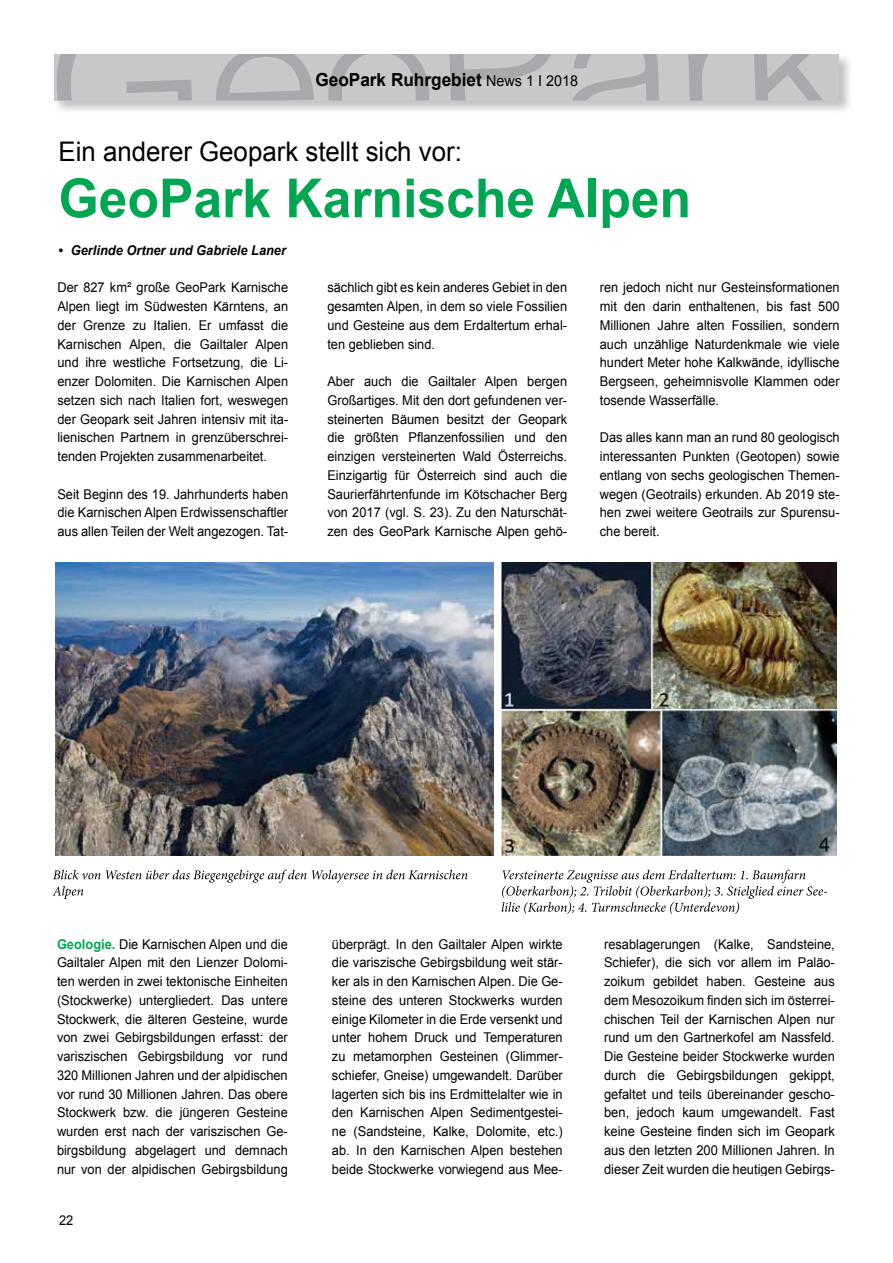
<style>
.page{position:relative;width:893px;height:1263px;background:#fff}
.page>*{position:absolute;margin:0;border:0;box-sizing:border-box;transform-origin:0 0}
.t1{font:700 54px "Arial";color:#00a651;scale:.96 1}
.t2{font:27px "Arial";color:#000;scale:.96 1}
.t3{font:700 18px "Arial";color:#000;scale:.96 1}
.t4{font:13.65px/18.8px "Arial";color:#000;text-align:justify;scale:.95 1}
.t5{font:13.5px/18.8px "Arial";color:#000;text-align:justify;scale:.95 1}
.t6{font:italic 700 13.5px "Arial";color:#000;scale:.95 1}
.s1{font-weight:400;font-size:15px}
.s2{font-weight:700;color:#00a651}
.s3{font-size:13.5px}
</style>
<div class="page">
<div style="left:52px;top:52px;width:801px;height:63px;background:#000;opacity:.25"></div>
<div style="left:54px;top:54px;width:785px;height:47px;background:#c7c8ca"></div>
<svg style="left:56px;top:54px;width:136px;height:47px"></svg>
<svg style="left:216px;top:54px;width:98px;height:47px"></svg>
<svg style="left:328px;top:54px;width:101px;height:47px"></svg>
<svg style="left:449px;top:54px;width:102px;height:47px"></svg>
<svg style="left:572px;top:54px;width:87px;height:47px"></svg>
<svg style="left:688px;top:54px;width:21px;height:47px"></svg>
<svg style="left:754px;top:54px;width:69px;height:47px"></svg>
<img style="left:55px;top:562px;width:439px;height:293px">
<img style="left:502px;top:562px;width:335px;height:294px">
<svg style="left:53px;top:870px;width:414px;height:29px"></svg>
<svg style="left:502px;top:870px;width:325px;height:44px"></svg>
<h3 class="t3" style="left:315px;top:68px;width:275px">GeoPark Ruhrgebiet <span class="s1">News 1 I 2018</span></h3>
<h2 class="t2" style="left:58px;top:134px;width:422px">Ein anderer Geopark stellt sich vor:</h2>
<h1 class="t1" style="left:58px;top:162px;width:660px">GeoPark Karnische Alpen</h1>
<p class="t6" style="left:58px;top:241px;width:242px">• Gerlinde Ortner und Gabriele Laner</p>
<p class="t5" style="left:57px;top:278px;width:244px">Der 827 km² große GeoPark Karnische Alpen liegt im Südwesten Kärntens, an der Grenze zu Italien. Er umfasst die Karnischen Alpen, die Gailtaler Alpen und ihre westliche Fortsetzung, die Li&shy;enzer Dolomiten. Die Karnischen Alpen setzen sich nach Italien fort, weswegen der Geopark seit Jahren intensiv mit ita&shy;lienischen Partnern in grenzüberschrei&shy;tenden Projekten zusammenarbeitet.</p>
<p class="t5" style="left:57px;top:485px;width:244px">Seit Beginn des 19. Jahrhunderts haben die Karnischen Alpen Erdwissenschaftler aus allen Teilen der Welt angezogen. Tat-</p>
<p class="t5" style="left:327px;top:278px;width:254px">sächlich gibt es kein anderes Gebiet in den gesamten Alpen, in dem so viele Fossilien und Gesteine aus dem Erdaltertum erhal&shy;ten geblieben sind.</p>
<p class="t5" style="left:327px;top:372px;width:254px">Aber auch die Gailtaler Alpen bergen Großartiges. Mit den dort gefundenen ver&shy;steinerten Bäumen besitzt der Geopark die größten Pflanzenfossilien und den einzigen versteinerten Wald Österreichs.<br>Einzigartig für Österreich sind auch die Saurierfährtenfunde im Kötschacher Berg von 2017 (vgl. S. 23). Zu den Naturschät&shy;zen des GeoPark Karnische Alpen gehö-</p>
<p class="t5" style="left:600px;top:278px;width:254px">ren jedoch nicht nur Gesteinsformationen mit den darin enthaltenen, bis fast 500<br>Millionen Jahre alten Fossilien, sondern auch unzählige Naturdenkmale wie viele hundert Meter hohe Kalkwände, idyllische Bergseen, geheimnisvolle Klammen oder tosende Wasserfälle.</p>
<p class="t5" style="left:600px;top:428px;width:254px">Das alles kann man an rund 80 geologisch interessanten Punkten (Geotopen) sowie entlang von sechs geologischen Themen&shy;wegen (Geotrails) erkunden. Ab 2019 ste&shy;hen zwei weitere Geotrails zur Spurensu&shy;che bereit.</p>
<p class="t5" style="left:57px;top:935px;width:244px"><span class="s2">Geologie.</span> Die Karnischen Alpen und die Gailtaler Alpen mit den Lienzer Dolomi&shy;ten werden in zwei tektonische Einheiten (Stockwerke) untergliedert. Das untere Stockwerk, die älteren Gesteine, wurde von zwei Gebirgsbildungen erfasst: der variszischen Gebirgsbildung vor rund 320 Millionen Jahren und der alpidischen vor rund 30 Millionen Jahren. Das obere Stockwerk bzw. die jüngeren Gesteine wurden erst nach der variszischen Ge&shy;birgsbildung abgelagert und demnach nur von der alpidischen Gebirgsbildung</p>
<p class="t5" style="left:332px;top:935px;width:244px">überprägt. In den Gailtaler Alpen wirkte die variszische Gebirgsbildung weit stär&shy;ker als in den Karnischen Alpen. Die Ge&shy;steine des unteren Stockwerks wurden einige Kilometer in die Erde versenkt und unter hohem Druck und Temperaturen zu metamorphen Gesteinen (Glimmer&shy;schiefer, Gneise) umgewandelt. Darüber lagerten sich bis ins Erdmittelalter wie in den Karnischen Alpen Sedimentgestei&shy;ne (Sandsteine, Kalke, Dolomite, etc.) ab. In den Karnischen Alpen bestehen beide Stockwerke vorwiegend aus Mee-</p>
<p class="t5" style="left:604px;top:935px;width:244px">resablagerungen (Kalke, Sandsteine, Schiefer), die sich vor allem im Paläo&shy;zoikum gebildet haben. Gesteine aus dem Mesozoikum finden sich im österrei&shy;chischen Teil der Karnischen Alpen nur rund um den Gartnerkofel am Nassfeld.<br>Die Gesteine beider Stockwerke wurden</p>
<p class="t4" style="left:604px;top:1066px;width:244px"><span class="s3">durch</span> die Gebirgsbildungen gekippt, gefaltet und teils übereinander gescho&shy;ben, jedoch kaum umgewandelt. Fast keine Gesteine finden sich im Geopark aus den letzten 200 Millionen Jahren. In dieser Zeit wurden die heutigen Gebirgs-</p>
<p class="t5" style="left:59px;top:1211px;width:17px">22</p>
</div>
